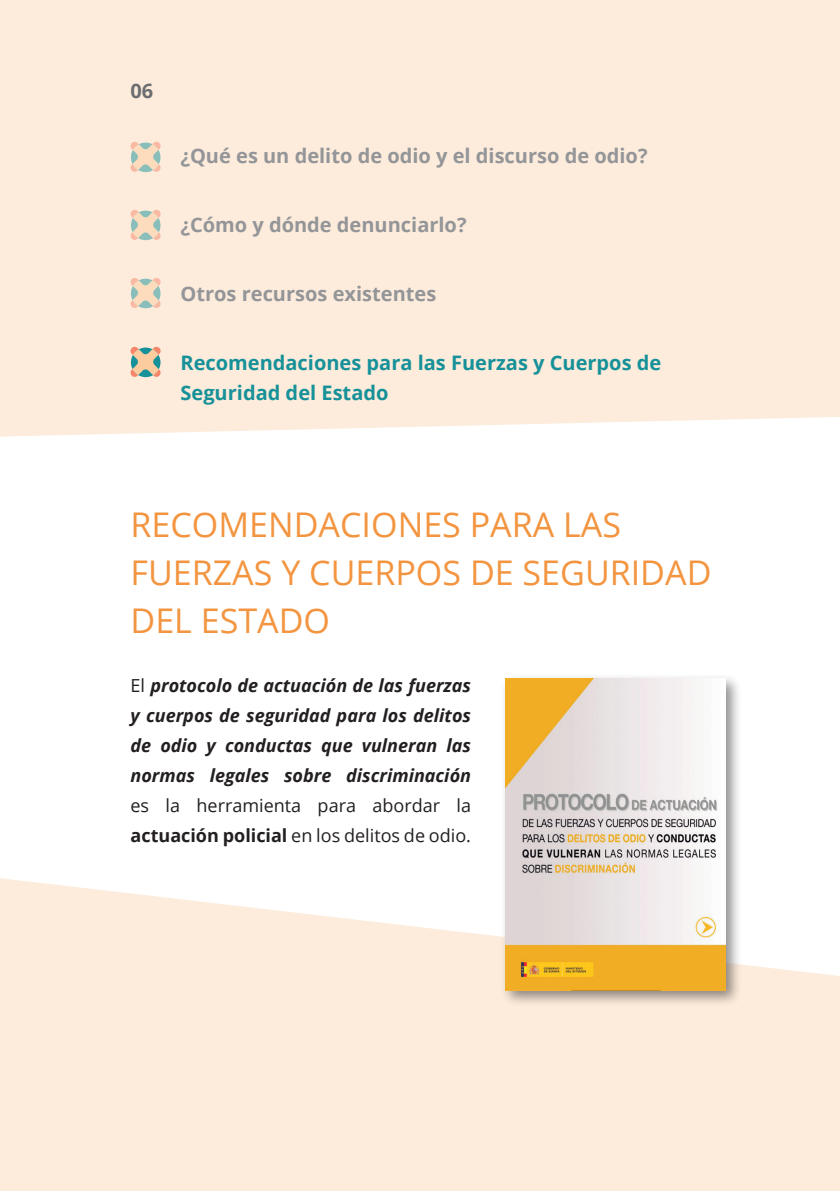
<style>
.page{position:relative;width:840px;height:1191px;background:#fff}
.page>*{position:absolute;margin:0;border:0;box-sizing:border-box;transform-origin:0 0}
.t1{font:34px/48px "Open Sans";color:#f39540}
.t2{font:700 20px "Open Sans";color:#939598}
.t3{font:700 20px/30px "Open Sans";color:#179199}
.t4{font:700 20px "Open Sans";color:#6c6d70}
.t5{font:italic 700 18px/30px "Open Sans";color:#231f20;text-align:justify}
.s1{font-weight:400;font-style:normal}
.s2{font-style:normal}
</style>
<div class="page">
<div style="left:0;top:0;width:839px;height:436px;background:#fdecdb"></div>
<svg style="left:0;top:878px;width:839px;height:313px;background:#fdedde"></svg>
<div style="left:499px;top:673px;width:242px;height:334px;background:#231f20;opacity:.5"></div>
<img style="left:505px;top:678px;width:220px;height:312px">
<svg style="left:130px;top:142px;width:31px;height:30px"></svg>
<svg style="left:130px;top:210px;width:31px;height:30px"></svg>
<svg style="left:130px;top:278px;width:31px;height:30px"></svg>
<svg style="left:130px;top:347px;width:31px;height:30px"></svg>
<p class="t4" style="left:130px;top:76px;width:24px">06</p>
<p class="t2" style="left:180px;top:141px;width:468px">¿Qué es un delito de odio y el discurso de odio?</p>
<p class="t2" style="left:180px;top:210px;width:287px">¿Cómo y dónde denunciarlo?</p>
<p class="t2" style="left:180px;top:279px;width:257px">Otros recursos existentes</p>
<p class="t3" style="left:180px;top:347px;width:482px">Recomendaciones para las Fuerzas y Cuerpos de<br>Seguridad del Estado</p>
<p class="t1" style="left:130px;top:500px;width:582px">RECOMENDACIONES PARA LAS<br>FUERZAS Y CUERPOS DE SEGURIDAD<br>DEL ESTADO</p>
<p class="t5" style="left:130px;top:670px;width:342px"><span class="s1">El</span> protocolo de actuación de las fuerzas y cuerpos de seguridad para los delitos de odio y conductas que vulneran las normas legales sobre discriminación <span class="s1">es la herramienta para abordar la </span><span class="s2">actuación policial</span> <span class="s1">en los delitos de odio.</span></p>
</div>
